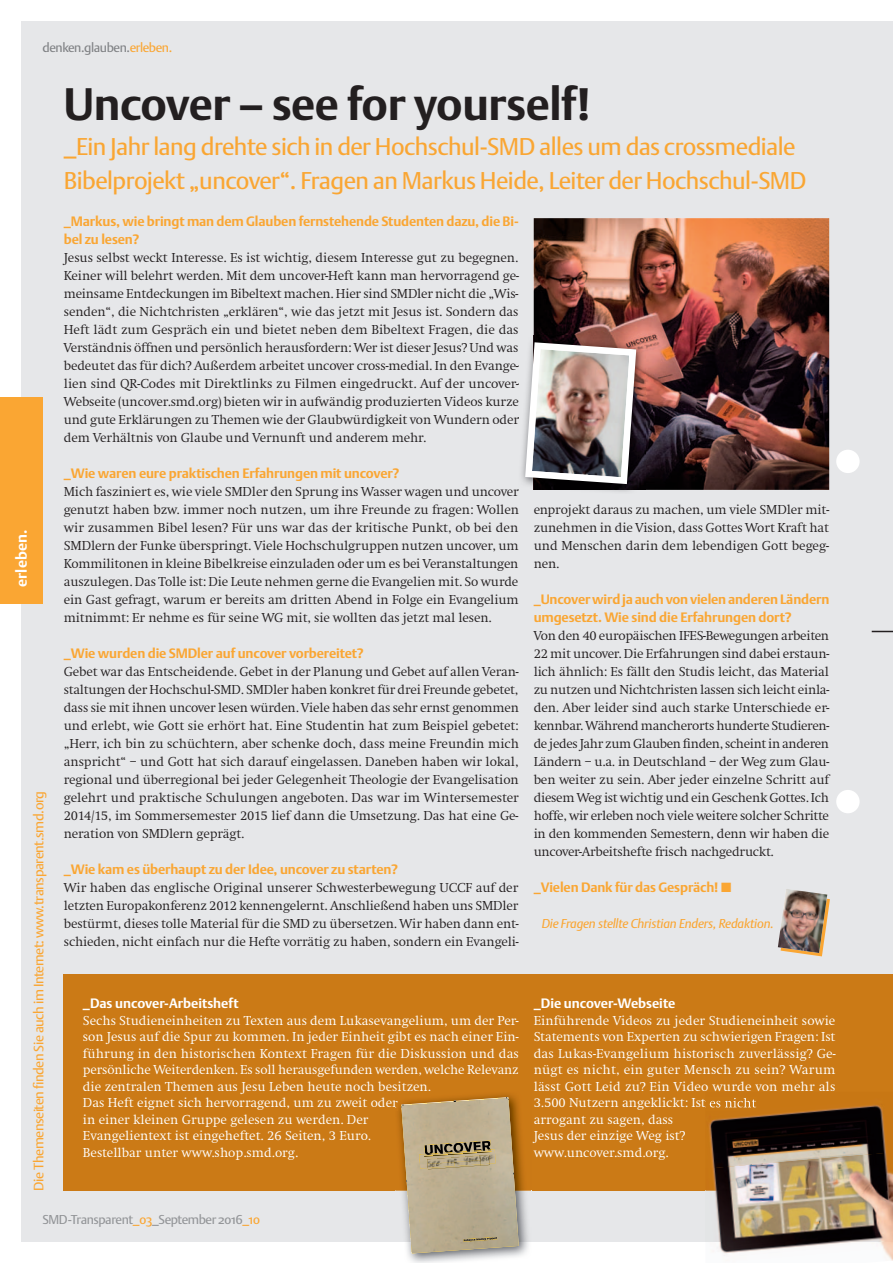
<style>
.page{position:relative;width:893px;height:1263px;background:#fff}
.page>*{position:absolute;margin:0;border:0;box-sizing:border-box;transform-origin:0 0}
.t1{font:700 45px "DTL Argo ST";letter-spacing:-.01em;color:#231f20}
.t2{font:24px/34.5px "DTL Argo ST";letter-spacing:-.02em;color:#faa633}
.t3{font:700 15px "DTL Argo ST";letter-spacing:.01em;color:#fff}
.t4{font:300 13.5px/18px "Swift EF";letter-spacing:-.01em;color:#231f20;text-align:justify}
.t5{font:300 13.5px/16.5px "Swift EF";color:#fff}
.t6{font:700 13.5px/18px "DTL Argo ST";letter-spacing:-.01em;color:#faa633}
.t7{font:13.5px "DTL Argo ST";letter-spacing:-.03em;color:#faa633}
.t8{font:700 13.5px "DTL Argo ST";color:#fff}
.t9{font:italic 12.75px "DTL Argo ST";letter-spacing:-.015em;color:#faa633}
.t10{font:12.75px "DTL Argo ST";letter-spacing:-.035em;color:#939598}
.t11{font:12.75px "DTL Argo ST";letter-spacing:-.03em;color:#808285}
.s1{color:#faa633}
</style>
<div class="page">
<div style="left:21px;top:21px;width:872px;height:1221px;background:#e6e7e9"></div>
<div style="left:0;top:398px;width:43px;height:206px;background:#faa633"></div>
<svg style="left:872px;top:631px;width:21px;height:1px"></svg>
<div style="left:836px;top:450px;width:24px;height:23px;background:#fff;border-radius:50%"></div>
<div style="left:836px;top:790px;width:24px;height:23px;background:#fff;border-radius:50%"></div>
<img style="left:534px;top:218px;width:295px;height:272px">
<svg style="left:798px;top:894px;width:32px;height:62px"></svg>
<img style="left:778px;top:889px;width:49px;height:64px">
<div style="left:64px;top:974px;width:829px;height:217px;background:#cb7a16"></div>
<img style="left:408px;top:1094px;width:123px;height:169px">
<svg style="left:395px;top:1097px;width:124px;height:157px;background:#b8a685"></svg>
<img style="left:640px;top:336px;width:6px;height:154px">
<img style="left:521px;top:336px;width:119px;height:156px">
<img style="left:705px;top:1169px;width:188px;height:92px">
<img style="left:709px;top:1105px;width:179px;height:64px">
<img style="left:705px;top:1098px;width:51px;height:12px">
<p class="t11" style="left:43px;top:40px;width:131px">denken.glauben.<span class="s1">erleben.</span></p>
<p class="t3" style="left:12px;top:587px;width:59px;rotate:-90deg">erleben.</p>
<p class="t7" style="left:31px;top:1191px;width:401px;rotate:-90deg">Die Themenseiten finden Sie auch im Internet: www.transparent.smd.org</p>
<h1 class="t1" style="left:64px;top:78px;width:529px">Uncover – see for yourself!</h1>
<h2 class="t2" style="left:64px;top:129px;width:744px">_Ein Jahr lang drehte sich in der Hochschul-SMD alles um das crossmediale<br>Bibelprojekt „uncover“. Fragen an Markus Heide, Leiter der Hochschul-SMD</h2>
<p class="t6" style="left:64px;top:212px;width:457px">_Markus, wie bringt man dem Glauben fernstehende Studenten dazu, die Bi&shy;bel zu lesen?</p>
<p class="t4" style="left:64px;top:248px;width:457px">Jesus selbst weckt Interesse. Es ist wichtig, diesem Interesse gut zu begegnen.<br>Keiner will belehrt werden. Mit dem uncover-Heft kann man hervorragend ge&shy;meinsame Entdeckungen im Bibeltext machen. Hier sind SMDler nicht die „Wis&shy;senden“, die Nichtchristen „erklären“, wie das jetzt mit Jesus ist. Sondern das Heft lädt zum Gespräch ein und bietet neben dem Bibeltext Fragen, die das Verständnis öffnen und persönlich herausfordern: Wer ist dieser Jesus? Und was bedeutet das für dich? Außerdem arbeitet uncover cross-medial. In den Evange&shy;lien sind QR-Codes mit Direktlinks zu Filmen eingedruckt. Auf der uncover-Webseite (uncover.smd.org) bieten wir in aufwändig produzierten Videos kurze und gute Erklärungen zu Themen wie der Glaubwürdigkeit von Wundern oder dem Verhältnis von Glaube und Vernunft und anderem mehr.</p>
<p class="t6" style="left:64px;top:464px;width:337px">_Wie waren eure praktischen Erfahrungen mit uncover?</p>
<p class="t4" style="left:64px;top:482px;width:457px">Mich fasziniert es, wie viele SMDler den Sprung ins Wasser wagen und uncover genutzt haben bzw. immer noch nutzen, um ihre Freunde zu fragen: Wollen wir zusammen Bibel lesen? Für uns war das der kritische Punkt, ob bei den SMDlern der Funke überspringt. Viele Hochschulgruppen nutzen uncover, um Kommilitonen in kleine Bibelkreise einzuladen oder um es bei Veranstaltungen auszulegen. Das Tolle ist: Die Leute nehmen gerne die Evangelien mit. So wurde ein Gast gefragt, warum er bereits am dritten Abend in Folge ein Evangelium mitnimmt: Er nehme es für seine WG mit, sie wollten das jetzt mal lesen.</p>
<p class="t6" style="left:64px;top:644px;width:301px">_Wie wurden die SMDler auf uncover vorbereitet?</p>
<p class="t4" style="left:64px;top:662px;width:457px">Gebet war das Entscheidende. Gebet in der Planung und Gebet auf allen Veran&shy;staltungen der Hochschul-SMD. SMDler haben konkret für drei Freunde gebetet, dass sie mit ihnen uncover lesen würden. Viele haben das sehr ernst genommen und erlebt, wie Gott sie erhört hat. Eine Studentin hat zum Beispiel gebetet: „Herr, ich bin zu schüchtern, aber schenke doch, dass meine Freundin mich anspricht“ – und Gott hat sich darauf eingelassen. Daneben haben wir lokal, regional und überregional bei jeder Gelegenheit Theologie der Evangelisation gelehrt und praktische Schulungen angeboten. Das war im Wintersemester 2014/15, im Sommersemester 2015 lief dann die Umsetzung. Das hat eine Ge&shy;neration von SMDlern geprägt.</p>
<p class="t6" style="left:64px;top:860px;width:336px">_Wie kam es überhaupt zu der Idee, uncover zu starten?</p>
<p class="t4" style="left:64px;top:878px;width:456px">Wir haben das englische Original unserer Schwesterbewegung UCCF auf der letzten Europakonferenz 2012 kennengelernt. Anschließend haben uns SMDler bestürmt, dieses tolle Material für die SMD zu übersetzen. Wir haben dann ent&shy;schieden, nicht einfach nur die Hefte vorrätig zu haben, sondern ein Evangeli-</p>
<p class="t4" style="left:534px;top:500px;width:297px">enprojekt daraus zu machen, um viele SMDler mit&shy;zunehmen in die Vision, dass Gottes Wort Kraft hat und Menschen darin dem lebendigen Gott begeg&shy;nen.</p>
<p class="t6" style="left:534px;top:590px;width:297px">_Uncover wird ja auch von vielen anderen Ländern umgesetzt. Wie sind die Erfahrungen dort?</p>
<p class="t4" style="left:534px;top:626px;width:297px">Von den 40 europäischen IFES-Bewegungen arbeiten 22 mit uncover. Die Erfahrungen sind dabei erstaun&shy;lich ähnlich: Es fällt den Studis leicht, das Material zu nutzen und Nichtchristen lassen sich leicht einla&shy;den. Aber leider sind auch starke Unterschiede er&shy;kennbar. Während mancherorts hunderte Studieren&shy;de jedes Jahr zum Glauben finden, scheint in anderen Ländern – u.a. in Deutschland – der Weg zum Glau&shy;ben weiter zu sein. Aber jeder einzelne Schritt auf diesem Weg ist wichtig und ein Geschenk Gottes. Ich hoffe, wir erleben noch viele weitere solcher Schritte in den kommenden Semestern, denn wir haben die uncover-Arbeitshefte frisch nachgedruckt.</p>
<p class="t6" style="left:534px;top:878px;width:199px">_Vielen Dank für das Gespräch! ■</p>
<p class="t9" style="left:542px;top:915px;width:233px">Die Fragen stellte Christian Enders, Redaktion.</p>
<p class="t8" style="left:83px;top:995px;width:157px">_Das uncover-Arbeitsheft</p>
<p class="t5" style="left:83px;top:1012px;width:437px">Sechs Studieneinheiten zu Texten aus dem Lukasevangelium, um der Per&shy;son Jesus auf die Spur zu kommen. In jeder Einheit gibt es nach einer Ein&shy;führung in den historischen Kontext Fragen für die Diskussion und das persönliche Weiterdenken. Es soll herausgefunden werden, welche Relevanz die zentralen Themen aus Jesu Leben heute noch besitzen.<br>Das Heft eignet sich hervorragend, um zu zweit oder<br>in einer kleinen Gruppe gelesen zu werden. Der<br>Evangelientext ist eingeheftet. 26 Seiten, 3 Euro.<br>Bestellbar unter www.shop.smd.org.</p>
<p class="t8" style="left:534px;top:995px;width:143px">_Die uncover-Webseite</p>
<p class="t5" style="left:534px;top:1012px;width:304px">Einführende Videos zu jeder Studieneinheit sowie Statements von Experten zu schwierigen Fragen: Ist das Lukas-Evangelium historisch zuverlässig? Ge&shy;nügt es nicht, ein guter Mensch zu sein? Warum lässt Gott Leid zu? Ein Video wurde von mehr als 3.500 Nutzern angeklickt: Ist es nicht<br>arrogant zu sagen, dass<br>Jesus der einzige Weg ist?<br>www.uncover.smd.org.</p>
<p class="t10" style="left:43px;top:1212px;width:219px">SMD-Transparent<span class="s1">_03</span>_September 2016<span class="s1">_10</span></p>
</div>
